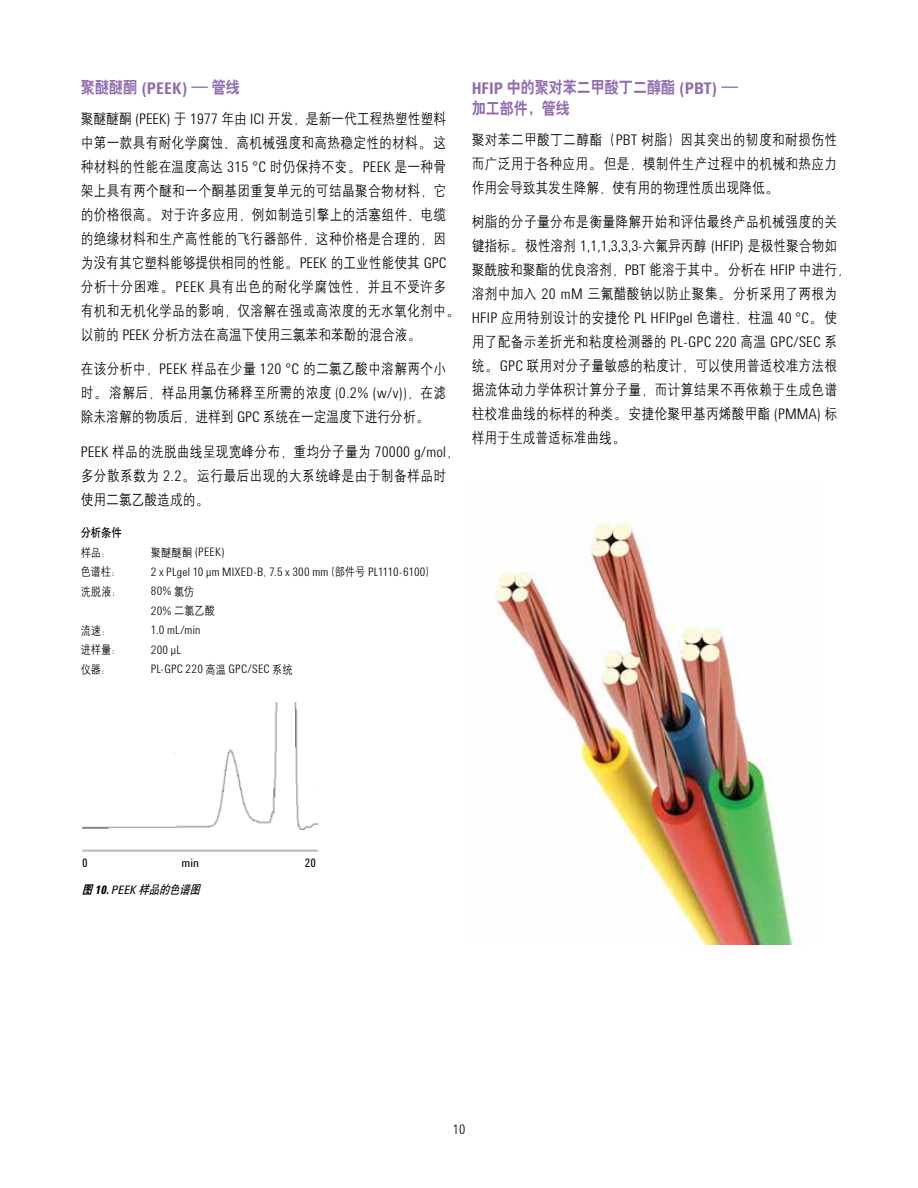
<style>
.page{position:relative;width:918px;height:1188px;background:#fff}
.page>*{position:absolute;margin:0;border:0;box-sizing:border-box;transform-origin:0 0}
.t1{font:16.5px/21px "H Yb 2 gj";color:#916caf;scale:.85 1}
.t2{font:15px/24px "H Yg 2 gj";letter-spacing:.02em;color:#000;scale:.85 1}
.t3{font:300 13.5px "Agilent Cond";color:#000}
.t4{font:300 12px "Agilent Cond";letter-spacing:.025em;color:#000}
.t5{font:12px "H Yg 2 gj";color:#000;scale:.85 1}
.t6{font:italic 12px "H Yb 1 gj";color:#000;scale:.85 1}
.t7{font:12px "Agilent Condensed CFF";color:#000}
.t8{font:12px "H Yb 1 gj";color:#000;scale:.85 1}
.s1{font-family:"Agilent Cond";font-weight:700}
.s2{font-family:"Agilent Cond";font-weight:300}
.s3{font-family:"Agilent Condensed CFF";font-weight:300}
.s4{font-family:"H Yg 2 gj";font-weight:400}
.s5{font-family:"H Yb 2 gj"}
.s6{font-family:"Agilent Cond"}
</style>
<div class="page">
<img style="left:81px;top:703px;width:237px;height:149px">
<img style="left:495px;top:521px;width:299px;height:423px">
<p class="t1" style="left:81px;top:77px;width:189px">聚醚醚酮 <span class="s1">(PEEK)</span> — 管线</p>
<p class="t2" style="left:81px;top:106px;width:449px">聚醚醚酮 <span class="s2">(PEEK)</span> 于 <span class="s2">1977</span> 年由 <span class="s2">ICI</span> 开发，是新一代工程热塑性塑料中第一款具有耐化学腐蚀、高机械强度和高热稳定性的材料。这种材料的性能在温度高达 <span class="s2">315</span> <span class="s3">°</span><span class="s2">C</span> 时仍保持不变。<span class="s2">PEEK</span> 是一种骨架上具有两个醚和一个酮基团重复单元的可结晶聚合物材料，它的价格很高。对于许多应用，例如制造引擎上的活塞组件、电缆的绝缘材料和生产高性能的飞行器部件，这种价格是合理的，因为没有其它塑料能够提供相同的性能。<span class="s2">PEEK</span> 的工业性能使其 <span class="s2">GPC</span>分析十分困难。<span class="s2">PEEK</span> 具有出色的耐化学腐蚀性，并且不受许多有机和无机化学品的影响，仅溶解在强或高浓度的无水氧化剂中。以前的 <span class="s2">PEEK</span> 分析方法在高温下使用三氯苯和苯酚的混合液。</p>
<p class="t2" style="left:81px;top:357px;width:431px;text-align:justify">在该分析中，<span class="s2">PEEK</span> 样品在少量 <span class="s2">120</span> <span class="s3">°</span><span class="s2">C</span> 的二氯乙酸中溶解两个小时。溶解后，样品用氯仿稀释至所需的浓度 <span class="s2">(0.2% (w/v))</span>，在滤除未溶解的物质后，进样到 <span class="s2">GPC</span> 系统在一定温度下进行分析。</p>
<p class="t2" style="left:81px;top:439px;width:446px"><span class="s2">PEEK</span> 样品的洗脱曲线呈现宽峰分布，重均分子量为 <span class="s2">70000 g/mol</span>，多分散系数为 <span class="s2">2.2</span>。运行最后出现的大系统峰是由于制备样品时使用二氯乙酸造成的。</p>
<p class="t8" style="left:81px;top:527px;width:50px">分析条件</p>
<p class="t5" style="left:81px;top:546px;width:37px">样品：</p>
<p class="t4" style="left:151px;top:546px;width:75px"><span class="s4">聚醚醚酮</span> (PEEK)</p>
<p class="t5" style="left:81px;top:566px;width:49px">色谱柱：</p>
<p class="t4" style="left:151px;top:565px;width:286px">2 x PLgel 10 µm MIXED-B<span class="s4">，</span>7.5 x 300 mm<span class="s4">（部件号</span> PL1110-6100<span class="s4">）</span></p>
<p class="t5" style="left:81px;top:585px;width:49px">洗脱液：</p>
<p class="t4" style="left:151px;top:585px;width:45px">80% <span class="s4">氯仿</span></p>
<p class="t5" style="left:151px;top:605px;width:77px"><span class="s2">20%</span> 二氯乙酸</p>
<p class="t5" style="left:81px;top:624px;width:37px">流速：</p>
<p class="t4" style="left:151px;top:624px;width:51px">1.0 mL/min</p>
<p class="t5" style="left:81px;top:644px;width:49px">进样量：</p>
<p class="t4" style="left:151px;top:643px;width:32px">200 µL</p>
<p class="t5" style="left:81px;top:663px;width:37px">仪器：</p>
<p class="t4" style="left:151px;top:663px;width:143px">PL-GPC 220 <span class="s4">高温</span> GPC/SEC <span class="s4">系统</span></p>
<p class="t1" style="left:472px;top:77px;width:315px"><span class="s1">HFIP</span> 中的聚对苯二甲酸丁二醇酯 <span class="s1">(PBT)</span> —加工部件，管线</p>
<p class="t2" style="left:472px;top:127px;width:431px;text-align:justify">聚对苯二甲酸丁二醇酯（<span class="s2">PBT</span> 树脂）因其突出的韧度和耐损伤性而广泛用于各种应用。但是，模制件生产过程中的机械和热应力作用会导致其发生降解，使有用的物理性质出现降低。</p>
<p class="t2" style="left:472px;top:210px;width:446px">树脂的分子量分布是衡量降解开始和评估最终产品机械强度的关键指标。极性溶剂 <span class="s2">1,1,1,3,3,3-</span>六氟异丙醇 <span class="s2">(HFIP)</span> 是极性聚合物如聚酰胺和聚酯的优良溶剂，<span class="s2">PBT</span> 能溶于其中。分析在 <span class="s2">HFIP</span> 中进行，溶剂中加入 <span class="s2">20 mM</span> 三氟醋酸钠以防止聚集。分析采用了两根为<span class="s2">HFIP</span> 应用特别设计的安捷伦 <span class="s2">PL HFIPgel</span> 色谱柱，柱温 <span class="s2">40</span> <span class="s3">°</span><span class="s2">C</span>。使用了配备示差折光和粘度检测器的 <span class="s2">PL-GPC 220</span> 高温 <span class="s2">GPC/SEC</span> 系统。<span class="s2">GPC</span> 联用对分子量敏感的粘度计，可以使用普适校准方法根据流体动力学体积计算分子量，而计算结果不再依赖于生成色谱柱校准曲线的标样的种类。安捷伦聚甲基丙烯酸甲酯 <span class="s2">(PMMA)</span> 标样用于生成普适标准曲线。</p>
<p class="t7" style="left:82px;top:854px;width:7px">0</p>
<p class="t7" style="left:182px;top:854px;width:19px">min</p>
<p class="t7" style="left:305px;top:854px;width:13px">20</p>
<p class="t6" style="left:82px;top:883px;width:144px"><span class="s5">图</span> <span class="s1">1 0 .</span> <span class="s6">P E E K</span> 样品的色谱图</p>
<p class="t3" style="left:453px;top:1121px;width:14px">10</p>
</div>
